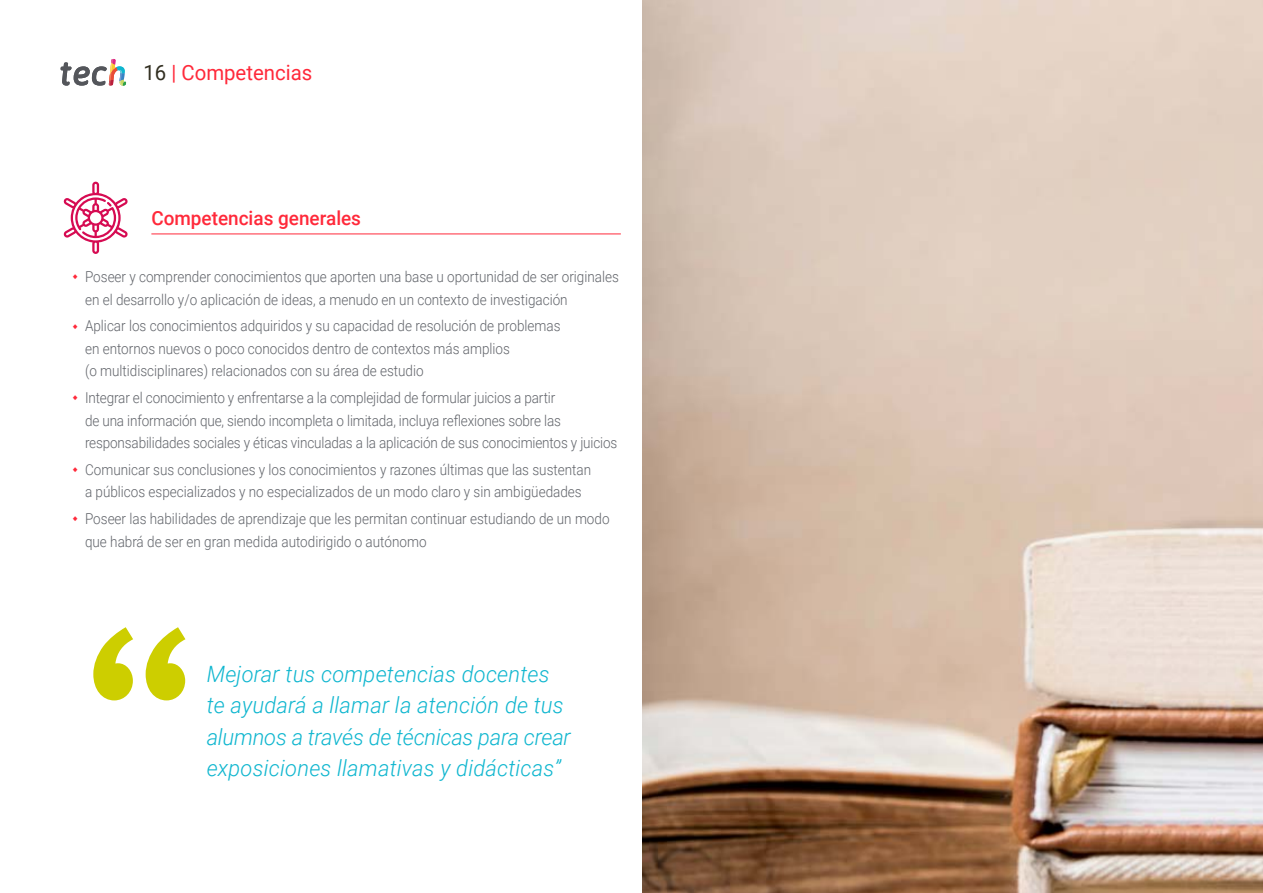
<style>
.page{position:relative;width:1263px;height:893px;background:#fff}
.page>*{position:absolute;margin:0;border:0;box-sizing:border-box;transform-origin:0 0}
.t1{font:italic 300 22.5px/31.5px "Roboto";letter-spacing:.01em;color:#0fb6cf}
.t2{font:21px "Roboto";color:#ff293a}
.t3{font:500 19.5px "Roboto";color:#ff293a}
.t4{font:300 15px/22.5px "Roboto";color:#61646a;scale:.9 1}
.s1{color:#312e20}
</style>
<div class="page">
<hr style="left:151px;top:234px;width:470px;height:1px;background:#ff293a">
<svg style="left:63px;top:182px;width:65px;height:72px"></svg>
<img style="left:642px;top:0;width:621px;height:893px">
<svg style="left:93px;top:627px;width:92px;height:73px"></svg>
<svg style="left:61px;top:59px;width:65px;height:27px"></svg>
<h2 class="t2" style="left:144px;top:57px;width:170px"><span class="s1">16</span> | Competencias</h2>
<h3 class="t3" style="left:151px;top:205px;width:211px">Competencias generales</h3>
<p class="t4" style="left:85px;top:265px;width:595px">Poseer y comprender conocimientos que aporten una base u oportunidad de ser originales en el desarrollo y/o aplicación de ideas, a menudo en un contexto de investigación</p>
<p class="t4" style="left:85px;top:314px;width:530px">Aplicar los conocimientos adquiridos y su capacidad de resolución de problemas en entornos nuevos o poco conocidos dentro de contextos más amplios<br>(o multidisciplinares) relacionados con su área de estudio</p>
<p class="t4" style="left:85px;top:386px;width:593px">Integrar el conocimiento y enfrentarse a la complejidad de formular juicios a partir<br>de una información que, siendo incompleta o limitada, incluya reflexiones sobre las responsabilidades sociales y éticas vinculadas a la aplicación de sus conocimientos y juicios</p>
<p class="t4" style="left:85px;top:458px;width:564px">Comunicar sus conclusiones y los conocimientos y razones últimas que las sustentan a pú blicos especializados y no especializados de un modo claro y sin ambigüedades</p>
<p class="t4" style="left:85px;top:507px;width:584px">Poseer las habilidades de aprendizaje que les permitan continuar estudiando de un modo que habrá de ser en gran medida autodirigido o autónomo</p>
<h1 class="t1" style="left:207px;top:657px;width:366px">Mejorar tus competencias docentes te ayudará a llamar la atención de tus alumnos a través de técnicas para crear exposiciones llamativas y didácticas”</h1>
</div>
